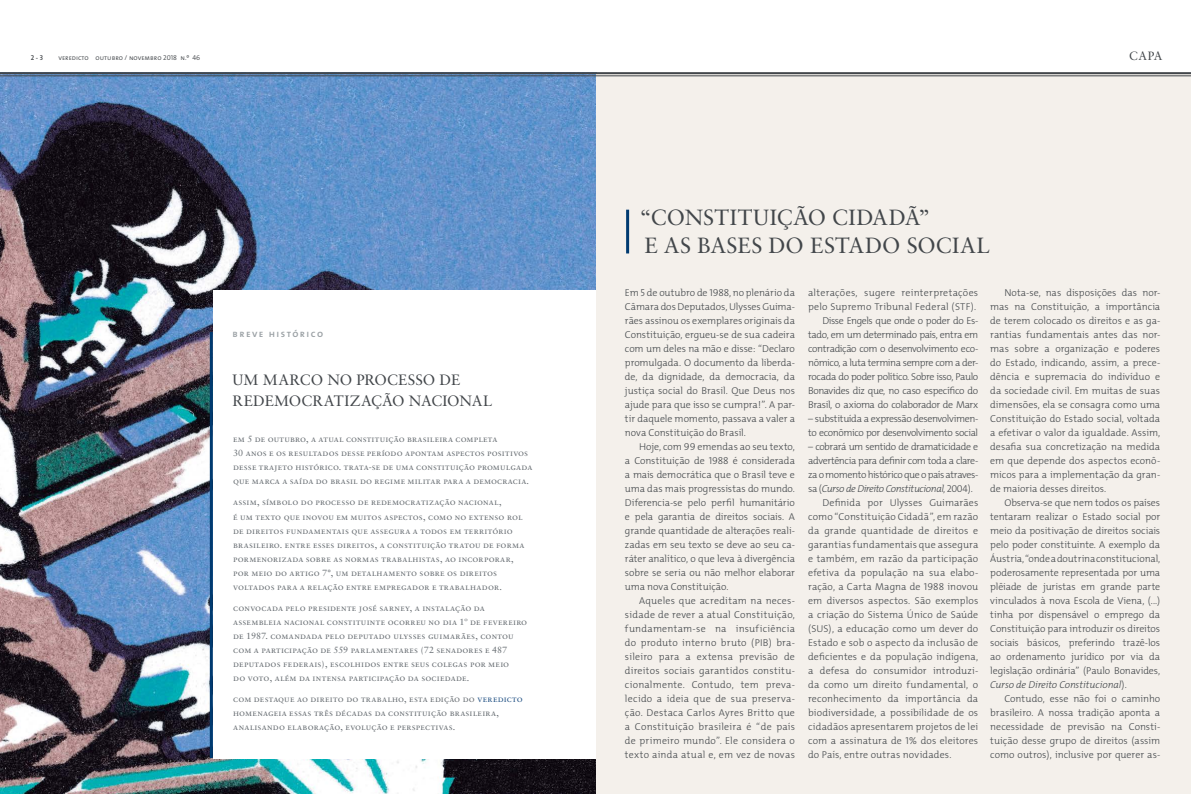
<style>
.page{position:relative;width:1191px;height:794px;background:#fff}
.page>*{position:absolute;margin:0;border:0;box-sizing:border-box;transform-origin:0 0}
.t1{font:22px "Sabon Roman SC";letter-spacing:.015em;color:#42464a}
.t2{font:15px "Sabon Roman SC";letter-spacing:.015em;color:#42464a}
.t3{font:12px "Sabon";color:#42464a}
.t4{font:300 10px/14px "The Mix";color:#42464a;text-align:justify}
.t5{font:300 10px/14px "The Mix";letter-spacing:-.04em;color:#42464a;text-align:right}
.t6{font:italic 300 10px "The Mix";letter-spacing:-.04em;color:#42464a}
.t7{font:10px "The Mix Semi Bold Caps";letter-spacing:.15em;color:#9aa0a4}
.t8{font:9px/14px "Sabon Roman SC";letter-spacing:.025em;color:#656b70}
.t9{font:7px "The Mix Semi Light Caps";color:#42464a}
.t10{font:7px "The Mix Semi Bold Caps";color:#42464a}
.s1{font-family:"The Serif"}
.s2{font-family:"Sabon"}
.s3{color:#215184}
.s4{font-family:"The Mix Light Caps";font-weight:400}
.s5{font-style:normal}
.s6{font-family:"The Mix Light Caps";font-weight:400;font-style:normal}
.s7{font-style:italic}
</style>
<div class="page">
<img style="left:0;top:74px;width:596px;height:720px">
<div style="left:596px;top:73px;width:595px;height:721px;background:#f4f0eb"></div>
<hr style="left:0;top:72px;width:1191px;height:2px;background:#42464a">
<hr style="left:0;top:75px;width:1191px;height:1px;background:#42464a">
<div style="left:213px;top:291px;width:383px;height:468px;background:#fff"></div>
<hr style="left:210px;top:332px;width:3px;height:426px;background:#003a70">
<hr style="left:626px;top:210px;width:3px;height:43px;background:#003a70">
<p class="t10" style="left:31px;top:51px;width:14px">2 - 3</p>
<p class="t9" style="left:58px;top:52px;width:143px">veredicto outubro / novembro 2018 n.<span class="s1">º</span> 46</p>
<p class="t7" style="left:232px;top:325px;width:92px">breve histórico</p>
<h2 class="t2" style="left:232px;top:370px;width:176px">UM MARCO NO PRO CESSO</h2>
<h2 class="t2" style="left:439px;top:370px;width:11px">DE</h2>
<h2 class="t2" style="left:232px;top:391px;width:13px">REDEMO</h2>
<h2 class="t2" style="left:301px;top:391px;width:82px">CRATIZAÇÃO</h2>
<h2 class="t2" style="left:409px;top:391px;width:45px">NACION</h2>
<h2 class="t2" style="left:472px;top:391px;width:21px">AL</h2>
<p class="t8" style="left:233px;top:432px;width:301px">em <span class="s2">5</span> de outubro, a atual constituição brasileira completa<br><span class="s2">30</span> anos e os resultados desse período apontam aspectos positivos desse trajeto histórico. trata-se de uma constituição promulgada que marca a saída do brasil do regime militar para a democracia.</p>
<p class="t8" style="left:233px;top:495px;width:293px">assim, símbolo do processo de redemocratização nacional,<br>é um texto que inovou em muitos aspectos, como no extenso rol de direitos fundamentais que assegura a todos em território brasileiro. entre esses direitos, a constituição tratou de forma pormenorizada sobre as normas trabalhistas, ao incorporar, por meio do artigo <span class="s2">7</span>°, um detalhamento sobre os direitos voltados para a relação entre empregador e trabalhador.</p>
<p class="t8" style="left:233px;top:600px;width:295px">convocada pelo presidente josé sarney, a instalação da assembleia nacional constituinte ocorreu no dia <span class="s2">1</span>º de fevereiro de <span class="s2">1987</span>. comandada pelo deputado ulysses guimarães, contou com a participação de <span class="s2">559</span> parlamentares (<span class="s2">72</span> senadores e <span class="s2">487 </span>deputados federais), escolhidos entre seus colegas por meio<br>do voto, além da intensa participação da sociedade.</p>
<p class="t8" style="left:233px;top:691px;width:291px">com destaque ao direito do trabalho, esta edição do <span class="s3">veredicto </span>homenageia essas três décadas da constituição brasileira, analisando elaboração, evolução e perspectivas.</p>
<h1 class="t1" style="left:639px;top:205px;width:43px">“CONSTITUIÇÃO</h1>
<h1 class="t1" style="left:832px;top:205px;width:100px">CIDADÃ”</h1>
<h1 class="t1" style="left:644px;top:233px;width:95px">E AS BASES</h1>
<h1 class="t1" style="left:768px;top:233px;width:222px">DO ESTADO SO CIAL</h1>
<p class="t3" style="left:1129px;top:49px;width:35px">CAPA</p>
<p class="t4" style="left:625px;top:285px;width:172px">Em <span class="s4">5</span> de outubro de <span class="s4">1988</span>, no plenário da Câmara dos Deputados, Ulysses Guima&shy;rães assinou os exemplares originais da Constituição, ergueu-se de sua cadeira com um deles na mão e disse: “Declaro promulgada. O documento da liberda&shy;de, da dignidade, da democracia, da justiça social do Brasil. Que Deus nos ajude para que isso se cumpra!”. A par&shy;tir daquele momento, passava a valer a nova Constituição do Brasil.</p>
<p class="t4" style="left:625px;top:439px;width:171px;text-indent:14px">Hoje, com <span class="s4">99</span> emendas ao seu texto, a Constituição de <span class="s4">1988</span> é considerada a mais democrática que o Brasil teve e uma das mais progressistas do mundo.<br>Diferencia-se pelo perfil humanitário e pela garantia de direitos sociais. A grande quantidade de alterações reali&shy;zadas em seu texto se deve ao seu ca&shy;ráter analítico, o que leva à divergência sobre se seria ou não melhor elaborar uma nova Constituição.</p>
<p class="t4" style="left:625px;top:593px;width:171px;text-indent:14px">Aqueles que acreditam na neces&shy;sidade de rever a atual Constituição, fundamentam-se na insuficiência do produto interno bruto (PIB) bra&shy;sileiro para a extensa previsão de direitos sociais garantidos constitu&shy;cionalmente. Contudo, tem preva&shy;lecido a ideia que de sua preserva&shy;ção. Destaca Carlos Ayres Britto que a Constituição brasileira é “de país de primeiro mundo”. Ele considera o texto ainda atual e, em vez de novas</p>
<p class="t5" style="left:808px;top:285px;width:172px">alterações, sugere reinterpretações pelo Supremo Tribunal Federal (STF).<br>Disse Engels que onde o poder do Es&shy;tado, em um determinado país, entra em contradição com o desenvolvimento eco&shy;nômico, a luta termina sempre com a der&shy;rocada do poder político. Sobre isso, Paulo Bonavides diz que, no caso específico do Brasil, o axioma do colaborador de Marx</p>
<p class="t5" style="left:808px;top:411px;width:172px;text-align:left">– substituída a expressão desenvolvimen&shy;to econômico por desenvolvimento social</p>
<p class="t5" style="left:808px;top:439px;width:172px">– cobrará um sentido de dramaticidade e</p>
<p class="t5" style="left:808px;top:453px;width:172px">advertência para definir com toda a clare-</p>
<p class="t5" style="left:808px;top:467px;width:172px">za o momento histórico que o país atraves-</p>
<p class="t6" style="left:808px;top:480px;width:166px"><span class="s5">sa (</span>Curso de Direito Constitucional<span class="s5">,</span> <span class="s6">2004</span><span class="s5">).</span></p>
<p class="t4" style="left:822px;top:495px;width:157px">Definida por Ulysses Guimarães</p>
<p class="t4" style="left:808px;top:509px;width:172px">como “Constituição Cidadã”, em razão</p>
<p class="t4" style="left:808px;top:523px;width:172px">da grande quantidade de direitos e</p>
<p class="t4" style="left:808px;top:537px;width:172px">garantias fundamentais que assegura</p>
<p class="t4" style="left:808px;top:551px;width:172px">e também, em razão da participação</p>
<p class="t4" style="left:808px;top:565px;width:172px">efetiva da população na sua elabo-</p>
<p class="t4" style="left:808px;top:579px;width:172px">ração, a Carta Magna de <span class="s4">1988</span> inovou</p>
<p class="t4" style="left:808px;top:593px;width:172px">em diversos aspectos. São exemplos</p>
<p class="t4" style="left:808px;top:607px;width:172px">a criação do Sistema Único de Saúde</p>
<p class="t4" style="left:808px;top:621px;width:172px">(SUS), a educação como um dever do</p>
<p class="t4" style="left:808px;top:635px;width:172px">Estado e sob o aspecto da inclusão de</p>
<p class="t4" style="left:808px;top:649px;width:172px">deficientes e da população indígena,</p>
<p class="t4" style="left:808px;top:663px;width:172px">a defesa do consumidor introduzi-</p>
<p class="t4" style="left:808px;top:677px;width:172px">da como um direito fundamental, o</p>
<p class="t4" style="left:808px;top:691px;width:172px">reconhecimento da importância da</p>
<p class="t4" style="left:808px;top:705px;width:172px">biodiversidade, a possibilidade de os</p>
<p class="t4" style="left:808px;top:719px;width:172px">cidadãos apresentarem projetos de lei</p>
<p class="t4" style="left:808px;top:733px;width:172px">com a assinatura de <span class="s4">1</span>% dos eleitores</p>
<p class="t4" style="left:808px;top:747px;width:145px">do País, entre outras novidades.</p>
<p class="t4" style="left:990px;top:285px;width:171px;text-indent:14px">Nota-se, nas disposições das nor&shy;mas na Constituição, a importância de terem colocado os direitos e as ga&shy;rantias fundamentais antes das nor&shy;mas sobre a organização e poderes do Estado, indicando, assim, a prece&shy;dência e supremacia do indivíduo e da sociedade civil. Em muitas de suas dimensões, ela se consagra como uma Constituição do Estado social, voltada a efetivar o valor da igualdade. Assim, desafia sua concretização na medida em que depende dos aspectos econô&shy;micos para a implementação da gran&shy;de maioria desses direitos.</p>
<p class="t4" style="left:990px;top:495px;width:171px;text-indent:14px">Observa-se que nem todos os países tentaram realizar o Estado social por meio da positivação de direitos sociais pelo poder constituinte. A exemplo da Áustria, “onde a doutrina constitucional, poderosamente representada por uma plêiade de juristas em grande parte vinculados à nova Escola de Viena, (...) tinha por dispensável o emprego da Constituição para introduzir os direitos sociais básicos, preferindo trazê-los ao ordenamento jurídico por via da legislação ordinária” (Paulo Bonavides, <span class="s7">Curso de Direito Constitucional</span>).</p>
<p class="t4" style="left:990px;top:691px;width:171px;text-indent:14px">Contudo, esse não foi o caminho brasileiro. A nossa tradição aponta a necessidade de previsão na Consti&shy;tuição desse grupo de direitos (assim como outros), inclusive por querer as-</p>
</div>
